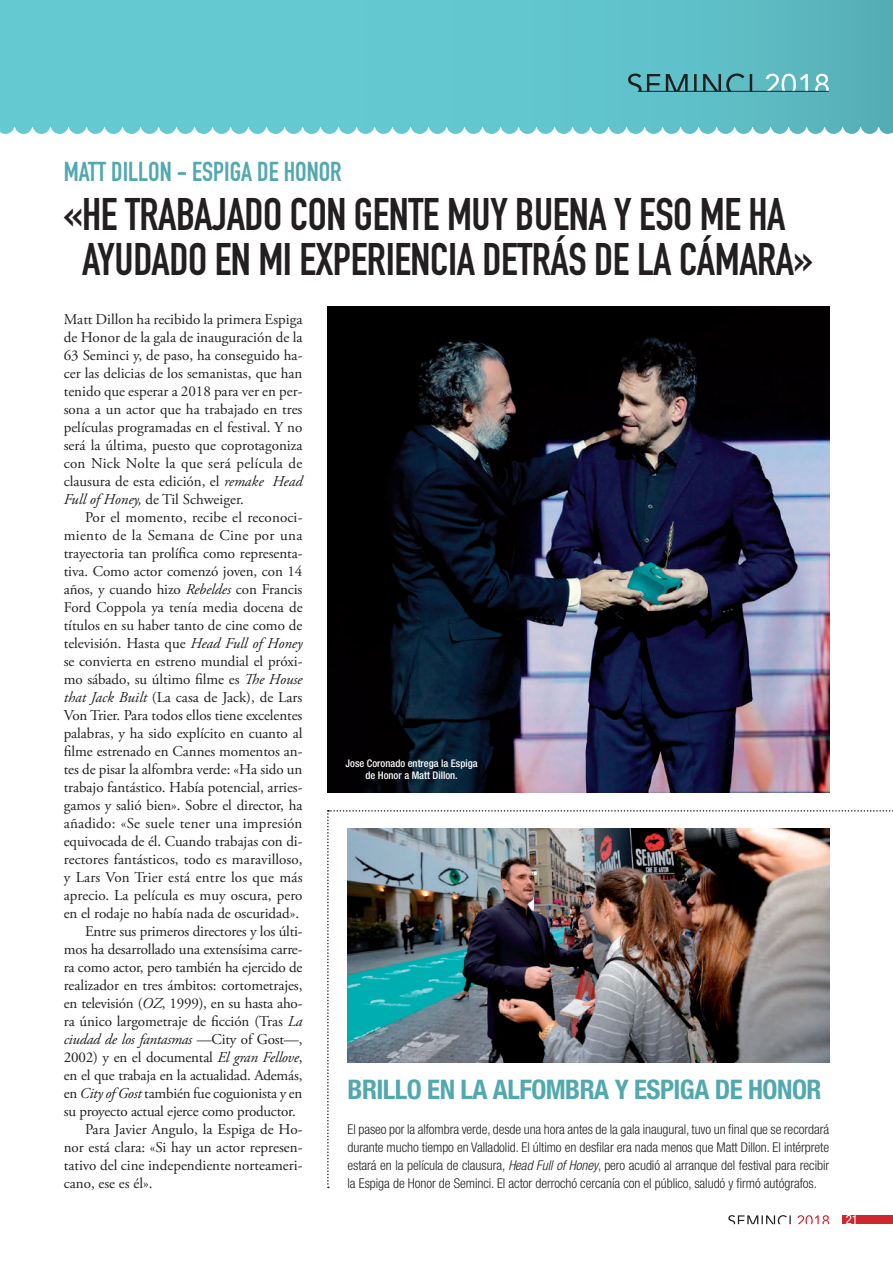
<style>
.page{position:relative;width:893px;height:1263px;background:#fff}
.page>*{position:absolute;margin:0;border:0;box-sizing:border-box;transform-origin:0 0}
.t1{font:45px/45px "DIN Engschrift Std";letter-spacing:-.01em;color:#231f20}
.t2{font:700 condensed 27px "Helvetica Neue LT Std";letter-spacing:-.02em;color:#52a8af}
.t3{font:27px "DIN Engschrift Std";color:#52a8af}
.t4{font:15px/18px "Adobe Garamond Pro";letter-spacing:-.005em;color:#231f20;text-align:justify}
.t5{font:15px "Adobe Garamond Pro";letter-spacing:.015em;color:#231f20}
.t6{font:italic 15px "Adobe Garamond Pro";letter-spacing:-.015em;color:#231f20}
.t7{font:15px "Adobe Garamond Pro";letter-spacing:.02em;color:#231f20}
.t8{font:300 condensed 13.5px/18px "Helvetica Neue LT Std";letter-spacing:-.005em;color:#231f20;text-align:justify}
.t9{font:condensed 12.75px "Helvetica Neue LT Std";color:#fff}
.t10{font:500 condensed 10.5px/12.6px "Helvetica Neue LT Std";color:#fff;text-align:center}
.s1{font-style:italic}
.s2{font-style:normal}
</style>
<div class="page">
<div style="left:843px;top:1215px;width:50px;height:9px;background:#cf2730"></div>
<svg style="left:798px;top:1215px;width:31px;height:9px"></svg>
<svg style="left:728px;top:1215px;width:63px;height:9px"></svg>
<div style="left:0;top:0;width:893px;height:126px;background:linear-gradient(to right,#67cfd6,#5bb9c1)"></div>
<svg style="left:766px;top:74px;width:63px;height:17px"></svg>
<svg style="left:628px;top:73px;width:124px;height:18px;background:#4d9197"></svg>
<hr style="left:638px;top:91px;width:191px;height:1px;background:#231f20">
<img style="left:327px;top:306px;width:502px;height:486px">
<svg style="left:177px;top:125px;width:716px;height:9px"></svg>
<img style="left:327px;top:810px;width:566px;height:378px">
<h2 class="t3" style="left:64px;top:156px;width:279px">MATT DILLON - ESPIGA DE HONOR</h2>
<h1 class="t1" style="left:82px;top:192px;width:732px;text-indent:-19px">«HE TRABAJADO CON GENTE MUY BUENA Y ESO ME HA<br>AYUDADO EN MI EXPERIENCIA DETRÁS DE LA CÁMARA»</h1>
<p class="t4" style="left:64px;top:311px;width:240px">Matt Dillon ha recibido la primera Espiga de Honor de la gala de inauguración de la 63 Seminci y, de paso, ha conseguido ha&shy;cer las delicias de los semanistas, que han tenido que esperar a 2018 para ver en per&shy;sona a un actor que ha trabajado en tres películas programadas en el festival. Y no será la última, puesto que coprotagoniza con Nick Nolte la que será película de clausura de esta edición, el <span class="s1">remake Head Full of Honey,</span> de Til Schweiger.</p>
<p class="t4" style="left:85px;top:509px;width:219px">Por el momento, recibe el reconoci-</p>
<p class="t7" style="left:64px;top:526px;width:240px">miento de la Semana de Cine por una</p>
<p class="t4" style="left:64px;top:545px;width:240px">trayectoria tan prolífica como representa-</p>
<p class="t4" style="left:64px;top:563px;width:240px">tiva. Como actor comenzó joven, con 14</p>
<p class="t4" style="left:64px;top:581px;width:240px">años, y cuando hizo <span class="s1">Rebeldes</span> con Francis</p>
<p class="t4" style="left:64px;top:599px;width:240px">Ford Coppola ya tenía media docena de</p>
<p class="t4" style="left:64px;top:617px;width:240px">títulos en su haber tanto de cine como de</p>
<p class="t4" style="left:64px;top:635px;width:240px">televisión. Hasta que <span class="s1">Head Full of Honey</span></p>
<p class="t4" style="left:64px;top:653px;width:240px">se convierta en estreno mundial el próxi-</p>
<p class="t4" style="left:64px;top:671px;width:240px">mo sábado, su último filme es <span class="s1">The House</span></p>
<p class="t4" style="left:64px;top:689px;width:240px"><span class="s1">that Jack Built</span> (La casa de Jack), de Lars</p>
<p class="t4" style="left:64px;top:707px;width:240px">Von Trier. Para todos ellos tiene excelentes</p>
<p class="t4" style="left:64px;top:725px;width:240px">palabras, y ha sido explícito en cuanto al</p>
<p class="t4" style="left:64px;top:743px;width:240px">filme estrenado en Cannes momentos an-</p>
<p class="t4" style="left:64px;top:761px;width:240px">tes de pisar la alfombra verde: «Ha sido un</p>
<p class="t4" style="left:64px;top:779px;width:240px">trabajo fantástico. Había potencial, arries-</p>
<p class="t4" style="left:64px;top:797px;width:240px">gamos y salió bien». Sobre el director, ha</p>
<p class="t5" style="left:64px;top:814px;width:240px">añadido: «Se suele tener una impresión</p>
<p class="t4" style="left:64px;top:833px;width:240px">equivocada de él. Cuando trabajas con di-</p>
<p class="t4" style="left:64px;top:851px;width:240px">rectores fantásticos, todo es maravilloso,</p>
<p class="t4" style="left:64px;top:869px;width:240px">y Lars Von Trier está entre los que más</p>
<p class="t4" style="left:64px;top:887px;width:240px">aprecio. La película es muy oscura, pero</p>
<p class="t4" style="left:64px;top:905px;width:237px">en el rodaje no había nada de oscuridad».</p>
<p class="t4" style="left:85px;top:923px;width:219px">Entre sus primeros directores y los últi-</p>
<p class="t4" style="left:64px;top:941px;width:240px">mos ha desarrollado una extensísima carre-</p>
<p class="t4" style="left:64px;top:959px;width:240px">ra como actor, pero también ha ejercido de</p>
<p class="t4" style="left:64px;top:977px;width:240px">realizador en tres ámbitos: cortometrajes,</p>
<p class="t4" style="left:64px;top:995px;width:240px">en televisión (<span class="s1">OZ</span>, 1999), en su hasta aho-</p>
<p class="t4" style="left:64px;top:1013px;width:240px">ra único largometraje de ficción (Tras <span class="s1">La</span></p>
<p class="t6" style="left:64px;top:1030px;width:240px">ciudad de los fantasmas <span class="s2">—City of Gost—,</span></p>
<p class="t4" style="left:64px;top:1049px;width:240px">2002) y en el documental <span class="s1">El gran Fellove</span>,</p>
<p class="t4" style="left:64px;top:1067px;width:240px">en el que trabaja en la actualidad. Además,</p>
<p class="t4" style="left:64px;top:1085px;width:240px">en <span class="s1">City of Gost</span> también fue coguionista y en</p>
<p class="t4" style="left:64px;top:1103px;width:234px">su proyecto actual ejerce como productor.</p>
<p class="t4" style="left:85px;top:1121px;width:219px">Para Javier Angulo, la Espiga de Ho-</p>
<p class="t4" style="left:64px;top:1139px;width:240px">nor está clara: «Si hay un actor represen-</p>
<p class="t4" style="left:64px;top:1157px;width:240px">tativo del cine independiente norteameri-</p>
<p class="t4" style="left:64px;top:1175px;width:90px">cano, ese es él».</p>
<p class="t10" style="left:346px;top:756px;width:134px">Jose Coronado entrega la Espiga de Honor a Matt Dillon.</p>
<h2 class="t2" style="left:348px;top:1073px;width:475px">BRILLO EN LA ALFOMBRA Y ESPIGA DE HONOR</h2>
<p class="t8" style="left:348px;top:1120px;width:483px">El paseo por la alfombra verde, desde una hora antes de la gala inaugural, tuvo un final que se recordará durante mucho tiempo en Valladolid. El último en desfilar era nada menos que Matt Dillon. El intérprete estará en la película de clausura, <span class="s1">Head Full of Honey</span>, pero acudió al arranque del festival para recibir la Espiga de Honor de Seminci. El actor derrochó cercanía con el público, saludó y firmó autógrafos.</p>
<p class="t9" style="left:846px;top:1212px;width:14px">21</p>
</div>
